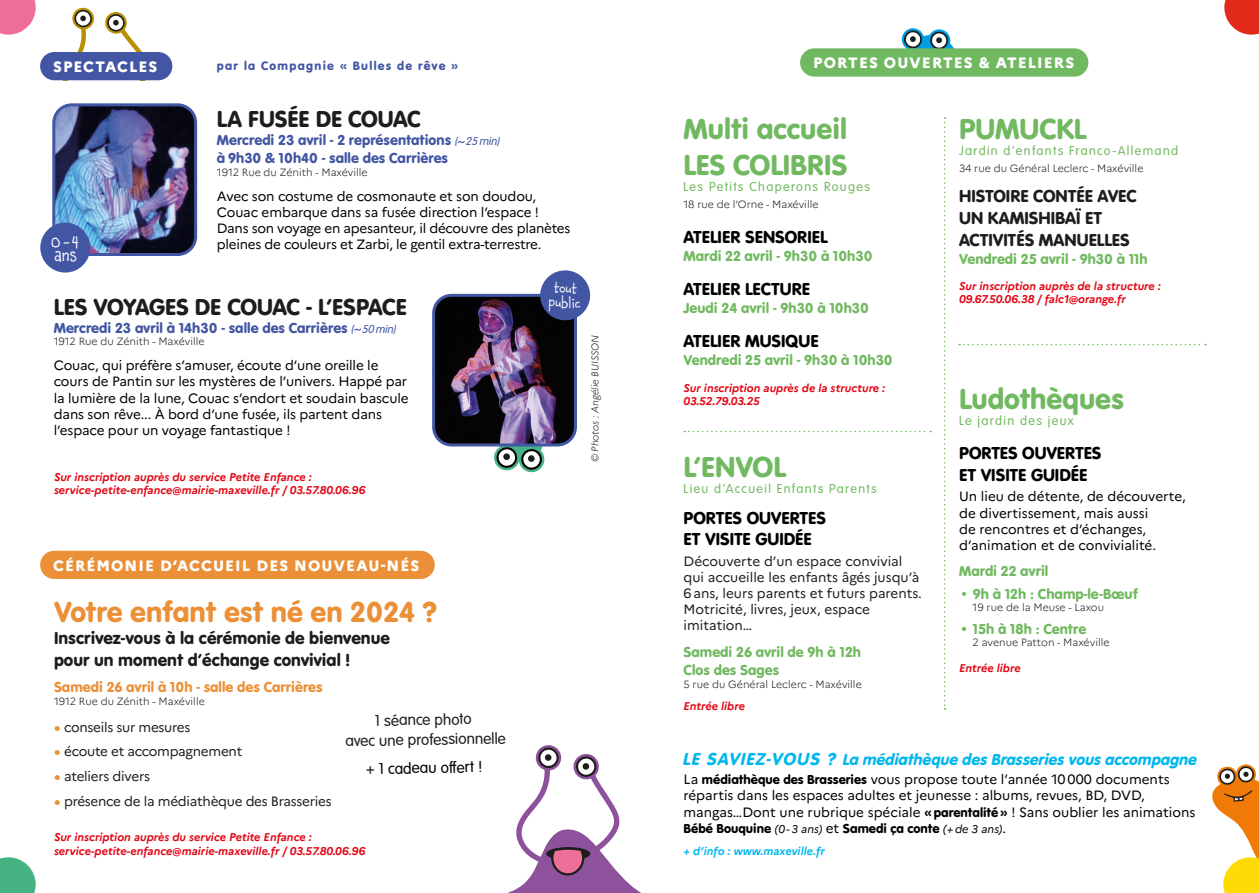
<style>
.page{position:relative;width:1259px;height:893px;background:#fff}
.page>*{position:absolute;margin:0;border:0;box-sizing:border-box;transform-origin:0 0}
.t1{font:30px/36px "VAG Rundschrift D";color:#71b960}
.t2{font:30px "VAG Rundschrift D";color:#eb9037}
.t3{font:24px "VAG Rundschrift D";letter-spacing:-.005em;color:#1d1d1b}
.t4{font:18px/21.6px "VAG Rundschrift D";color:#1d1d1b}
.t5{font:18px/21.6px "VAG Rundschrift D";color:#000}
.t6{font:italic 16.5px "VAG Rundschrift D";color:#00b7ed}
.t7{font:300 16.5px "VAG Rundschrift D";color:#1d1d1b}
.t8{font:300 16.5px "VAG Rundschrift D";color:#000}
.t9{font:15px/18px "VAG Rundschrift D";color:#71b960}
.t10{font:15px "VAG Rundschrift D";color:#4256a3}
.t11{font:800 15px "Marianne";letter-spacing:.07em;color:#fff}
.t12{font:15px "VAG Rundschrift D";color:#eb9037}
.t13{font:13.5px/16.2px "Marianne";letter-spacing:-.01em;color:#000}
.t14{font:13.5px/16.2px "Marianne";letter-spacing:-.01em;color:#1d1d1b}
.t15{font:300 13.5px "VAG Rundschrift D";letter-spacing:.1em;color:#71b960}
.t16{font:13.5px "Chaloops";color:#fff}
.t17{font:12.75px "VAG Rundschrift D";letter-spacing:.1em;color:#4256a3}
.t18{font:italic 700 11.25px/13.5px "Marianne";color:#e30614}
.t19{font:italic 700 11.25px "Marianne";color:#00b7ed}
.t20{font:300 10.5px "Marianne";color:#1d1d1b}
.t21{font:italic 300 9.75px "Marianne";color:#1d1d1b}
.s1{font-weight:300;font-style:italic;font-size:12px}
.s2{font-weight:800;color:#eb9037}
.s3{color:#1d1d1b}
.s4{font-size:18px}
.s5{font-family:"VAG Rundschrift D"}
.s6{font-style:italic;font-size:11.25px}
</style>
<div class="page">
<svg style="left:354px;top:329px;width:7px;height:2px"></svg>
<img style="left:56px;top:107px;width:137px;height:145px">
<div style="left:52px;top:103px;width:145px;height:153px;border:3px solid #4256a3;border-radius:18px"></div>
<div style="left:40px;top:223px;width:50px;height:50px;background:#4256a3;border-radius:50%"></div>
<div style="left:40px;top:551px;width:395px;height:28px;background:#eb9037;border-radius:14px"></div>
<svg style="left:959px;top:344px;width:247px;height:1px"></svg>
<svg style="left:684px;top:431px;width:247px;height:1px"></svg>
<svg style="left:944px;top:117px;width:1px;height:592px"></svg>
<svg style="left:72px;top:7px;width:22px;height:45px"></svg>
<svg style="left:105px;top:12px;width:37px;height:40px"></svg>
<div style="left:40px;top:52px;width:132px;height:28px;background:#4256a3;border-radius:14px"></div>
<div style="left:432px;top:294px;width:145px;height:152px;border:3px solid #4256a3;border-radius:18px"></div>
<img style="left:436px;top:270px;width:155px;height:203px">
<svg style="left:507px;top:745px;width:134px;height:148px"></svg>
<svg style="left:901px;top:28px;width:53px;height:20px"></svg>
<div style="left:800px;top:48px;width:288px;height:29px;background:#71b960;border-radius:14px"></div>
<svg style="left:1224px;top:0;width:35px;height:35px"></svg>
<svg style="left:0;top:0;width:36px;height:35px"></svg>
<svg style="left:1212px;top:764px;width:47px;height:129px"></svg>
<svg style="left:0;top:857px;width:36px;height:36px"></svg>
<p class="t11" style="left:53px;top:55px;width:106px">SPECTACLES</p>
<p class="t17" style="left:217px;top:58px;width:243px">par la Compagnie « Bulles de rêve »</p>
<p class="t11" style="left:813px;top:51px;width:262px">PORTES OUVERTES &amp; ATELIERS</p>
<p class="t3" style="left:217px;top:105px;width:205px">LA FUSÉE DE COUAC</p>
<p class="t1" style="left:683px;top:111px;width:166px">Multi accueil<br>LES COLIBRIS</p>
<p class="t15" style="left:683px;top:180px;width:188px">Les Petits Chaperons Rouges</p>
<p class="t20" style="left:683px;top:196px;width:136px">18 rue de l’Orne - Maxéville</p>
<p class="t5" style="left:683px;top:226px;width:145px">ATELIER SENSORIEL</p>
<p class="t9" style="left:683px;top:247px;width:191px">Mardi 22 avril - 9h30 à 10h30</p>
<p class="t5" style="left:683px;top:278px;width:128px">ATELIER LECTURE</p>
<p class="t9" style="left:683px;top:299px;width:187px">Jeudi 24 avril - 9h30 à 10h30</p>
<p class="t5" style="left:683px;top:330px;width:137px">ATELIER MUSIQUE</p>
<p class="t9" style="left:683px;top:351px;width:211px">Vendredi 25 avril - 9h30 à 10h30</p>
<p class="t18" style="left:683px;top:380px;width:203px">Sur inscription auprès de la structure :<br>03.52.79.03.25</p>
<p class="t1" style="left:959px;top:381px;width:166px">Ludothèques</p>
<p class="t15" style="left:959px;top:413px;width:116px">Le jardin des jeux</p>
<p class="t5" style="left:959px;top:442px;width:144px">PORTES OUVERTES<br>ET VISITE GUIDÉE</p>
<p class="t13" style="left:959px;top:487px;width:228px">Un lieu de détente, de découverte, de divertissement, mais aussi<br>de rencontres et d’échanges, d’animation et de convivialité.</p>
<p class="t9" style="left:959px;top:562px;width:91px">Mardi 22 avril</p>
<p class="t9" style="left:959px;top:585px;width:180px">• 9h à 12h : Champ-le-Bœuf</p>
<p class="t20" style="left:972px;top:599px;width:133px">19 rue de la Meuse - Laxou</p>
<p class="t9" style="left:959px;top:619px;width:129px">• 15h à 18h : Centre</p>
<p class="t20" style="left:972px;top:634px;width:138px">2 avenue Patton - Maxéville</p>
<p class="t18" style="left:959px;top:661px;width:63px">Entrée libre</p>
<p class="t1" style="left:959px;top:111px;width:129px">PUMUCKL</p>
<p class="t15" style="left:959px;top:144px;width:221px">Jardin d’enfants Franco-Allemand</p>
<p class="t20" style="left:959px;top:160px;width:186px">34 rue du Général Leclerc - Maxéville</p>
<p class="t4" style="left:959px;top:186px;width:179px">HISTOIRE CONTÉE AVEC<br>UN KAMISHIBAÏ ET<br>ACTIVITÉS MANUELLES</p>
<p class="t9" style="left:959px;top:250px;width:190px">Vendredi 25 avril - 9h30 à 11h</p>
<p class="t18" style="left:959px;top:278px;width:203px">Sur inscription auprès de la structure :<br>09.67.50.06.38 / falc1@orange.fr</p>
<p class="t10" style="left:217px;top:131px;width:285px">Mercredi 23 avril - 2 représentations <span class="s1">( 25min)</span></p>
<p class="t10" style="left:217px;top:149px;width:233px">à 9h30 &amp; 10h40 - salle des Carrières</p>
<p class="t20" style="left:217px;top:164px;width:152px">1912 Rue du Zénith - Maxéville</p>
<p class="t13" style="left:217px;top:187px;width:355px">Avec son costume de cosmonaute et son doudou, Couac embarque dans sa fusée direction l’espace !<br>Dans son voyage en apesanteur, il découvre des planètes pleines de couleurs et Zarbi, le gentil extra-terrestre.</p>
<p class="t16" style="left:554px;top:277px;width:25px;rotate:3deg">tout</p>
<p class="t16" style="left:549px;top:291px;width:33px;rotate:3deg">public</p>
<p class="t3" style="left:54px;top:292px;width:355px">LES VOYAGES DE COUAC - L’ESPACE</p>
<p class="t10" style="left:54px;top:319px;width:344px">Mercredi 23 avril à 14h30 - salle des Carrières <span class="s1">( 50min)</span></p>
<p class="t20" style="left:54px;top:334px;width:152px">1912 Rue du Zénith - Maxéville</p>
<p class="t13" style="left:54px;top:356px;width:356px">Couac, qui préfère s’amuser, écoute d’une oreille le cours de Pantin sur les mystères de l’univers. Happé par la lumière de la lune, Couac s’endort et soudain bascule dans son rêve... À bord d’une fusée, ils partent dans l’espace pour un voyage fantastique !</p>
<p class="t21" style="left:587px;top:462px;width:129px;rotate:-90deg">© Photos : Angélie BUISSON</p>
<p class="t1" style="left:683px;top:449px;width:104px">L’ENVOL</p>
<p class="t15" style="left:683px;top:482px;width:195px">Lieu d’Accueil Enfants Parents</p>
<p class="t5" style="left:683px;top:507px;width:144px">PORTES OUVERTES<br>ET VISITE GUIDÉE</p>
<p class="t14" style="left:683px;top:552px;width:240px">Découverte d’un espace convivial qui accueille les enfants âgés jusqu’à<br>6 ans, leurs parents et futurs parents.<br>Motricité, livres, jeux, espace imitation…</p>
<p class="t9" style="left:683px;top:643px;width:179px">Samedi 26 avril de 9h à 12h<br>Clos des Sages</p>
<p class="t20" style="left:683px;top:676px;width:180px">5 rue du Général Leclerc - Maxéville</p>
<p class="t18" style="left:683px;top:698px;width:63px">Entrée libre</p>
<p class="t18" style="left:54px;top:469px;width:313px">Sur inscription auprès du service Petite Enfance : service-petite-enfance@mairie-maxeville.fr / 03.57.80.06.96</p>
<p class="t11" style="left:53px;top:553px;width:368px">CÉRÉMONIE D’ACCUEIL DES NOUVEAU-NÉS</p>
<p class="t2" style="left:54px;top:594px;width:384px">Votre enfant est né en 2024 ?</p>
<p class="t4" style="left:54px;top:627px;width:337px">Inscrivez-vous à la cérémonie de bienvenue pour un moment d’échange convivial !</p>
<p class="t12" style="left:54px;top:678px;width:270px">Samedi 26 avril à 10h - salle des Carrières</p>
<p class="t20" style="left:54px;top:693px;width:152px">1912 Rue du Zénith - Maxéville</p>
<p class="t14" style="left:54px;top:718px;width:138px"><span class="s2">•</span> conseils sur mesures</p>
<p class="t14" style="left:54px;top:742px;width:190px"><span class="s2">•</span> écoute et accompagnement</p>
<p class="t14" style="left:54px;top:767px;width:98px"><span class="s2">•</span> ateliers divers</p>
<p class="t14" style="left:54px;top:792px;width:279px"><span class="s2">•</span> présence de la médiathèque des Brasseries</p>
<p class="t7" style="left:374px;top:711px;width:99px;rotate:-1deg">1 séance photo</p>
<p class="t7" style="left:345px;top:732px;width:162px;rotate:-1deg">avec une professionnelle</p>
<p class="t8" style="left:365px;top:760px;width:118px;rotate:-1deg"><span class="s3">+</span> 1 cadeau off ert !</p>
<p class="t6" style="left:683px;top:749px;width:515px"><span class="s4">LE SAVIEZ-VOUS ?</span> La médiathèque des Brasseries vous accompagne</p>
<p class="t13" style="left:683px;top:770px;width:513px">La <span class="s5">médiathèque des Brasseries</span> vous propose toute l’année 10 000 documents répartis dans les espaces adultes et jeunesse : albums, revues, BD, DVD, mangas…Dont une rubrique spéciale <span class="s5">«parentalité»</span> ! Sans oublier les animations <span class="s5">Bébé Bouquine</span> <span class="s6">(0 - 3 ans)</span> et <span class="s5">Samedi ça conte</span> <span class="s6">(+ de 3 ans)</span>.</p>
<p class="t19" style="left:683px;top:842px;width:143px">+ d’info : www.maxeville.fr</p>
<p class="t18" style="left:54px;top:830px;width:313px">Sur inscription auprès du service Petite Enfance : service-petite-enfance@mairie-maxeville.fr / 03.57.80.06.96</p>
</div>
